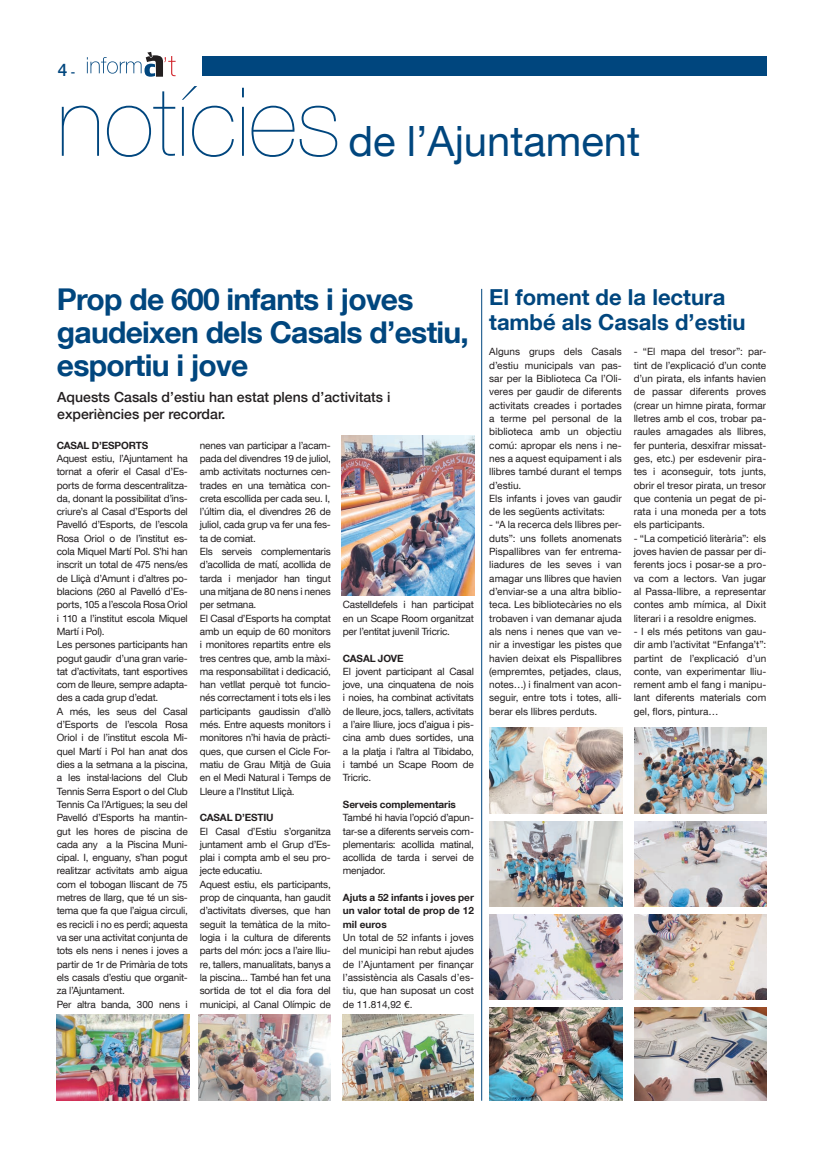
<style>
.page{position:relative;width:823px;height:1163px;background:#fff}
.page>*{position:absolute;margin:0;border:0;box-sizing:border-box;transform-origin:0 0}
.t1{font:200 95.2px "Helvetica Neue LT Com";color:#00467e}
.t2{font:41.7px "Helvetica Neue LT Com";color:#00467e}
.Titulars{font:700 30px/33px "Helvetica Neue LT Com";letter-spacing:-.025em;color:#00467e}
.Titulars-2{font:700 22px/25px "Helvetica Neue LT Com";color:#00467e}
.t3{font:500 17.3px "Helvetica Neue";color:#00467e}
.Entradetes{font:500 14px/16.8px "Helvetica Neue";color:#231f20}
.t4{font:10px/13.3px "Helvetica Neue LT Com";letter-spacing:-.015em;color:#231f20;text-align:justify}
.t5{font:700 10px/13.3px "Helvetica Neue LT Com";letter-spacing:-.005em;color:#231f20;text-align:justify}
.s1{font-size:11.5px}
</style>
<div class="page">
<div style="left:202px;top:57px;width:563px;height:19px;background:#00467e"></div>
<svg style="left:87px;top:52px;width:88px;height:25px"></svg>
<hr style="left:481px;top:289px;width:1px;height:811px;background:#00467e">
<img style="left:342px;top:1014px;width:131px;height:86px">
<img style="left:198px;top:1014px;width:132px;height:86px">
<img style="left:342px;top:435px;width:132px;height:160px">
<img style="left:57px;top:1014px;width:132px;height:86px">
<img style="left:634px;top:727px;width:131px;height:86px">
<img style="left:489px;top:727px;width:132px;height:86px">
<img style="left:634px;top:821px;width:131px;height:85px">
<img style="left:489px;top:821px;width:132px;height:85px">
<img style="left:634px;top:914px;width:131px;height:85px">
<img style="left:489px;top:914px;width:132px;height:85px">
<img style="left:634px;top:1007px;width:131px;height:93px">
<img style="left:489px;top:1007px;width:132px;height:93px">
<h3 class="t3" style="left:58px;top:56px;width:19px">4 <span class="s1">-</span></h3>
<p class="t1" style="left:57px;top:66px;width:286px">notícies</p>
<p class="t2" style="left:348px;top:115px;width:293px">de l’Ajuntament</p>
<p class="Titulars" style="left:57px;top:282px;width:413px">Prop de 600 infants i joves gaudeixen dels Casals d’estiu, esportiu i jove</p>
<p class="Entradetes" style="left:57px;top:387px;width:334px">Aquests Casals d’estiu han estat plens d’activitats i experiències per recordar.</p>
<p class="t5" style="left:57px;top:438px;width:93px">CASAL D’ESPORTS</p>
<p class="t4" style="left:57px;top:451px;width:132px">Aquest estiu, l’Ajuntament ha tornat a oferir el Casal d’Es&shy;ports de forma descentralitza&shy;da, donant la possibilitat d’ins&shy;criure’s al Casal d’Esports del Pavelló d’Esports, de l’escola Rosa Oriol o de l’institut es&shy;cola Miquel Martí Pol. S’hi han inscrit un total de 475 nens/es de Lliçà d’Amunt i d’altres po&shy;blacions (260 al Pavelló d’Es&shy;ports, 105 a l’escola Rosa Oriol i 110 a l’institut escola Miquel Martí i Pol).</p>
<p class="t4" style="left:57px;top:637px;width:132px">Les persones participants han pogut gaudir d’una gran varie&shy;tat d’activitats, tant esportives com de lleure, sempre adapta&shy;des a cada grup d’edat.</p>
<p class="t4" style="left:57px;top:704px;width:132px">A més, les seus del Casal d’Esports de l’escola Rosa Oriol i de l’institut escola Mi&shy;quel Martí i Pol han anat dos dies a la setmana a la piscina, a les instal·lacions del Club Tennis Serra Esport o del Club Tennis Ca l’Artigues; la seu del Pavelló d’Esports ha mantin&shy;gut les hores de piscina de cada any a la Piscina Muni&shy;cipal. I, enguany, s’han pogut realitzar activitats amb aigua com el tobogan lliscant de 75 metres de llarg, que té un sis&shy;tema que fa que l’aigua circuli, es recicli i no es perdi; aquesta va ser una activitat conjunta de tots els nens i nenes i joves a partir de 1r de Primària de tots els casals d’estiu que organit&shy;za l’Ajuntament.</p>
<p class="t4" style="left:57px;top:996px;width:132px">Per altra banda, 300 nens i</p>
<p class="t4" style="left:200px;top:438px;width:132px">nenes van participar a l’acam&shy;pada del divendres 19 de juliol, amb activitats nocturnes cen&shy;trades en una temàtica con&shy;creta escollida per cada seu. I,</p>
<p class="t4" style="left:200px;top:504px;width:132px">l’últim dia, el divendres 26 de juliol, cada grup va fer una fes&shy;ta de comiat.</p>
<p class="t4" style="left:200px;top:544px;width:132px">Els serveis complementaris d’acollida de matí, acollida de tarda i menjador han tingut una mitjana de 80 nens i nenes per setmana.</p>
<p class="t4" style="left:200px;top:611px;width:132px">El Casal d’Esports ha comptat amb un equip de 60 monitors i monitores repartits entre els tres centres que, amb la màxi&shy;ma responsabilitat i dedicació, han vetllat perquè tot funcio&shy;nés correctament i tots els i les participants gaudissin d’allò més. Entre aquests monitors i monitores n’hi havia de pràcti&shy;ques, que cursen el Cicle For&shy;matiu de Grau Mitjà de Guia en el Medi Natural i Temps de Lleure a l’Institut Lliçà.</p>
<p class="t5" style="left:200px;top:810px;width:75px">CASAL D’ESTIU</p>
<p class="t4" style="left:200px;top:824px;width:132px">El Casal d’Estiu s’organitza juntament amb el Grup d’Es&shy;plai i compta amb el seu pro&shy;jecte educatiu.</p>
<p class="t4" style="left:200px;top:877px;width:132px">Aquest estiu, els participants, prop de cinquanta, han gaudit d’activitats diverses, que han seguit la temàtica de la mito&shy;logia i la cultura de diferents parts del món: jocs a l’aire lliu&shy;re, tallers, manualitats, banys a la piscina... També han fet una sortida de tot el dia fora del municipi, al Canal Olímpic de</p>
<p class="t4" style="left:342px;top:597px;width:132px">Castelldefels i han participat en un Scape Room organitzat per l’entitat juvenil Tricric.</p>
<p class="t5" style="left:342px;top:651px;width:62px">CASAL JOVE</p>
<p class="t4" style="left:342px;top:664px;width:132px">El jovent participant al Casal jove, una cinquatena de nois i noies, ha combinat activitats de lleure, jocs, tallers, activitats a l’aire lliure, jocs d’aigua i pis&shy;cina amb dues sortides, una a la platja i l’altra al Tibidabo, i també un Scape Room de Tricric.</p>
<p class="t5" style="left:342px;top:797px;width:114px">Serveis complementaris</p>
<p class="t4" style="left:342px;top:810px;width:132px">També hi havia l’opció d’apun&shy;tar-se a diferents serveis com&shy;plementaris: acollida matinal, acollida de tarda i servei de menjador.</p>
<p class="t5" style="left:342px;top:890px;width:132px">Ajuts a 52 infants i joves per un valor total de prop de 12 mil euros</p>
<p class="t4" style="left:342px;top:930px;width:132px">Un total de 52 infants i joves del municipi han rebut ajudes de l’Ajuntament per finançar l’assistència als Casals d’es&shy;tiu, que han suposat un cost de 11.814,92 €.</p>
<p class="Titulars-2" style="left:489px;top:283px;width:258px">El foment de la lectura també als Casals d’estiu</p>
<p class="t4" style="left:489px;top:345px;width:134px">Alguns grups dels Casals d’estiu municipals van pas&shy;sar per la Biblioteca Ca l’Oli&shy;veres per gaudir de diferents activitats creades i portades a terme pel personal de la biblioteca amb un objectiu comú: apropar els nens i ne&shy;nes a aquest equipament i als llibres també durant el temps d’estiu.</p>
<p class="t4" style="left:489px;top:491px;width:134px">Els infants i joves van gaudir de les següents activitats:</p>
<p class="t4" style="left:489px;top:518px;width:134px">- “A la recerca dels llibres per&shy;duts”: uns follets anomenats Pispallibres van fer entrema&shy;liadures de les seves i van amagar uns llibres que havien d’enviar-se a una altra biblio&shy;teca. Les bibliotecàries no els trobaven i van demanar ajuda als nens i nenes que van ve&shy;nir a investigar les pistes que havien deixat els Pispallibres (empremtes, petjades, claus, notes…) i finalment van acon&shy;seguir, entre tots i totes, alli&shy;berar els llibres perduts.</p>
<p class="t4" style="left:633px;top:345px;width:134px">- “El mapa del tresor”: par&shy;tint de l’explicació d’un conte d’un pirata, els infants havien de passar diferents proves (crear un himne pirata, formar lletres amb el cos, trobar pa&shy;raules amagades als llibres, fer punteria, desxifrar missat&shy;ges, etc.) per esdevenir pira&shy;tes i aconseguir, tots junts, obrir el tresor pirata, un tresor que contenia un pegat de pi&shy;rata i una moneda per a tots els participants.</p>
<p class="t4" style="left:633px;top:531px;width:134px">- “La competició literària”: els joves havien de passar per di&shy;ferents jocs i posar-se a pro&shy;va com a lectors. Van jugar al Passa-llibre, a representar contes amb mímica, al Dixit literari i a resoldre enigmes.</p>
<p class="t4" style="left:633px;top:624px;width:134px">- I els més petitons van gau&shy;dir amb l’activitat “Enfanga’t”: partint de l’explicació d’un conte, van experimentar lliu&shy;rement amb el fang i manipu&shy;lant diferents materials com gel, flors, pintura…</p>
</div>
